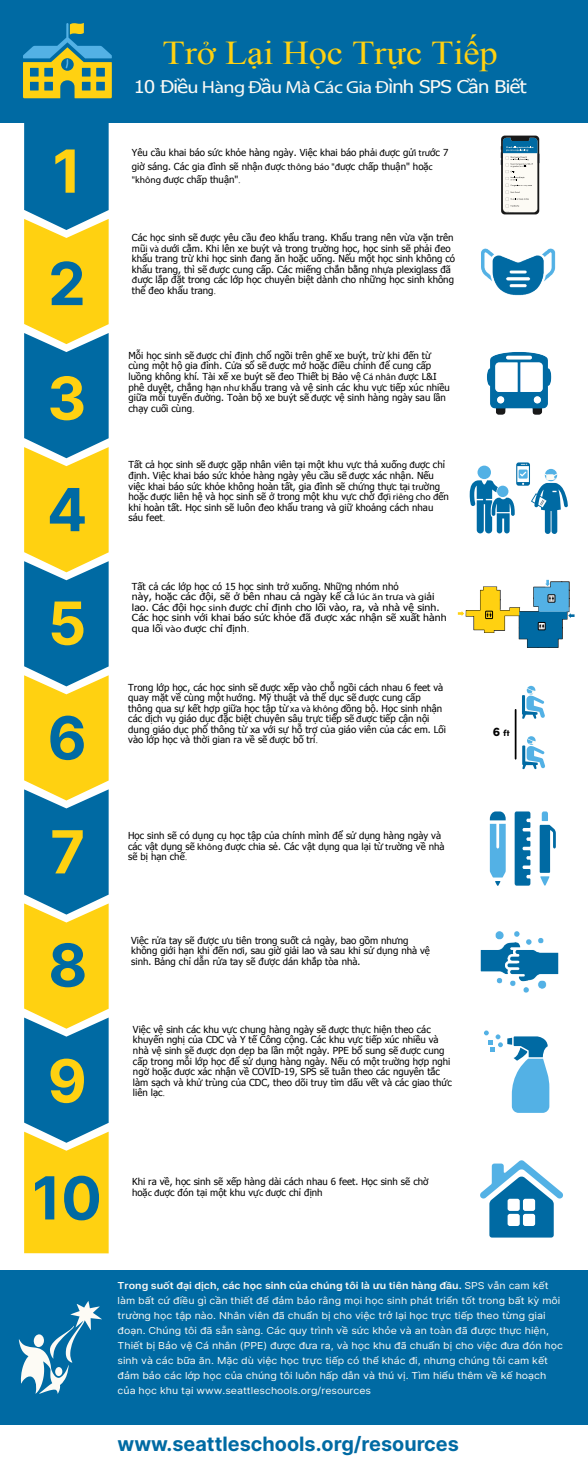
<style>
.page{position:relative;width:588px;height:1468px;background:#fff}
.page>*{position:absolute;margin:0;border:0;box-sizing:border-box;transform-origin:0 0}
.t1{font:700 59.41px "Inter";color:#006aa3}
.t2{font:700 59.41px "Inter";color:#ffd111}
.t3{font:33.25px "Times New Roman";letter-spacing:-.005em;color:#ffd111;scale:1.1 1}
.t4{font:700 19.78px "Inter";color:#006aa3}
.t5{font:17.5px "Tahoma";letter-spacing:-.03em;color:#fcfaf5;scale:1.15 1}
.t6{font:9.62px/10.6px "Tahoma";color:#000}
.t7{font:9.62px/14.9px "Inter";color:#fcfaf5;scale:1.1 1}
.t8{font:9.62px "Tahoma";color:#000;scale:1.1 1}
.t9{font:900 8.92px "Sofia Pro";color:#000}
.s1{font-family:"Myriad Pro"}
.s2{font-family:"Times New Roman"}
.s3{font-size:12.51px}
.s4{font-weight:600}
</style>
<div class="page">
<div style="left:0;top:1269px;width:587px;height:155px;background:#006aa3"></div>
<div style="left:0;top:0;width:587px;height:123px;background:#006aa3"></div>
<svg style="left:23px;top:23px;width:89px;height:75px"></svg>
<svg style="left:24px;top:123px;width:84px;height:1130px;background:#89a464"></svg>
<img style="left:481px;top:248px;width:75px;height:48px">
<img style="left:487px;top:352px;width:65px;height:63px">
<svg style="left:469px;top:462px;width:98px;height:72px"></svg>
<hr style="left:514px;top:709px;width:2px;height:49px;background:#000">
<svg style="left:522px;top:736px;width:22px;height:33px"></svg>
<svg style="left:522px;top:685px;width:22px;height:33px"></svg>
<svg style="left:19px;top:1301px;width:83px;height:92px"></svg>
<svg style="left:55px;top:1366px;width:7px;height:9px"></svg>
<svg style="left:457px;top:580px;width:117px;height:68px"></svg>
<svg style="left:500px;top:136px;width:39px;height:78px"></svg>
<svg style="left:514px;top:811px;width:16px;height:74px"></svg>
<svg style="left:539px;top:811px;width:16px;height:74px"></svg>
<svg style="left:489px;top:811px;width:16px;height:74px"></svg>
<img style="left:480px;top:931px;width:79px;height:62px">
<svg style="left:484px;top:1030px;width:65px;height:82px"></svg>
<svg style="left:480px;top:1160px;width:83px;height:77px"></svg>
<p class="t2" style="left:52px;top:128px;width:31px">1</p>
<p class="t1" style="left:48px;top:240px;width:39px">2</p>
<p class="t2" style="left:47px;top:355px;width:41px">3</p>
<p class="t1" style="left:47px;top:466px;width:42px">4</p>
<p class="t2" style="left:48px;top:580px;width:40px">5</p>
<p class="t1" style="left:47px;top:694px;width:41px">6</p>
<p class="t2" style="left:50px;top:808px;width:37px">7</p>
<p class="t1" style="left:48px;top:921px;width:41px">8</p>
<p class="t2" style="left:47px;top:1037px;width:41px">9</p>
<h1 class="t3" style="left:162px;top:31px;width:306px">Trở Lại Học Trực Tiếp</h1>
<h1 class="t5" style="left:133px;top:75px;width:343px">10 Điề<span class="s1">u Hàng ˜</span>ầ<span class="s1">u Mà Các Gia ˜</span>ình SPS Cần Biết</h1>
<p class="t6" style="left:132px;top:146px;width:317px;line-height:13.1px">Yêu cầu khai báo sức khỏe hàng ngày. Việc khai báo phả<span class="s1">i °˛</span>ợc gử<span class="s1">i tr˛</span>ớc 7 giờ sáng. Các gia đình sẽ nhậ<span class="s1">n °˛</span>ợ<span class="s1">c thông báo "°˛</span>ợc chấp thuận" hoặ<span class="s1">c "không °˛</span>ợc chấp thuận"<span class="s2">.</span></p>
<p class="t6" style="left:132px;top:232px;width:324px">Các học sinh sẽ <span class="s1">°˛</span>ợc yêu cầu đeo khẩu trang. Khẩu trang nên vừa vặn trên mũ<span class="s1">i và d˛</span>ới cằm. Khi lên xe buýt và trong tr<span class="s1">˛</span>ờng học, học sinh sẽ phải đeo khẩu trang trừ khi học sinh đang ăn hoặc uống. Nếu một học sinh không có khẩu trang, thì sẽ <span class="s1">°˛</span>ợc cung cấp. Các miếng chắn bằng nhựa plexiglass đã <span class="s1">°˛</span>ợc lắp đặt trong các lớp học chuyên biệt dành cho những học sinh không thể đeo khẩu trang<span class="s2">.</span></p>
<p class="t6" style="left:128px;top:349px;width:322px">Mỗi học sinh sẽ <span class="s1">°˛</span>ợc chỉ định chổ ngồi trên ghế xe buýt, trừ khi đến từ cùng một hộ gia đình. Cửa sổ sẽ <span class="s1">°˛</span>ợc mở hoặc điều chỉnh để cung cấp luồng không khí. Tài xế xe buýt sẽ đeo Thiết bị Bảo vệ <span class="s1">Cá nhân °˛</span>ợc L&amp;I phê duyệt, chẳng hạ<span class="s1">n nh˛ kh</span>ẩu trang và vệ sinh các khu vực tiếp xúc nhiều giữa mỗi tuyế<span class="s1">n °˛</span>ờng. Toàn bộ xe buýt sẽ <span class="s1">°˛</span>ợc vệ sinh hàng ngày sau lần chạy cuối cùng<span class="s2">.</span></p>
<p class="t6" style="left:128px;top:459px;width:321px">Tất cả học sinh sẽ <span class="s1">°˛</span>ợc gặp nhân viên tại một khu vực thả xuố<span class="s1">ng °˛</span>ợc chỉ định. Việc khai báo sức khỏe hàng ngày yêu cầu sẽ <span class="s1">°˛</span>ợc xác nhận. Nếu việc khai báo sức khỏe không hoàn tất, gia đình sẽ chứng thực tạ<span class="s1">i tr˛</span>ờng hoặ<span class="s1">c °˛</span>ợc liên hệ và học sinh sẽ ở trong một khu vực chờ đợ<span class="s1">i riêng cho °</span>ến khi hoàn tất. Học sinh sẽ luôn đeo khẩu trang và giữ khoảng cách nhau sáu feet<span class="s2">.</span></p>
<p class="t6" style="left:132px;top:580px;width:268px">Tất cả các lớp học có 15 học sinh trở xuống. Những nhóm nhỏ</p>
<p class="t8" style="left:132px;top:590px;width:276px">này, hoặc các đội, sẽ ở bên nhau cả ngày kể cả <span class="s1">lúc ˝n tr˛a và gi</span>ải</p>
<p class="t8" style="left:132px;top:601px;width:281px">lao. Các đội họ<span class="s1">c sinh °˛</span>ợc chỉ định cho lối vào, ra, và nhà vệ sinh.</p>
<p class="t8" style="left:132px;top:611px;width:287px">Các học sinh với khai báo sức khỏe đã <span class="s1">°˛</span>ợc xác nhận sẽ xuất hành</p>
<p class="t8" style="left:132px;top:622px;width:108px">qua lố<span class="s1">i vào °˛</span>ợc chỉ định<span class="s2">.</span></p>
<p class="t6" style="left:128px;top:681px;width:319px">Trong lớp học, các học sinh sẽ <span class="s1">°˛</span>ợc xếp vào chỗ ngồi cách nhau 6 feet và quay mặt về cùng mộ<span class="s1">t h˛</span>ớng. Mỹ thuật và thể dục sẽ <span class="s1">°˛</span>ợc cung cấp thông qua sự kết hợp giữa học tập từ <span class="s1">xa và không °</span>ồng bộ. Học sinh nhận các dịch vụ giáo dục đặc biệt chuyên sâu trực tiếp sẽ <span class="s1">°˛</span>ợc tiếp cận nội dung giáo dục phổ thông từ xa với sự hỗ trợ của giáo viên của các em. Lối</p>
<p class="t6" style="left:128px;top:734px;width:191px">vào lớp học và thời gian ra về sẽ <span class="s1">°˛</span>ợc bố trí<span class="s2">.</span></p>
<p class="t6" style="left:128px;top:829px;width:318px">Học sinh sẽ có dụng cụ học tập của chính mình để sử dụng hàng ngày và các vật dụng sẽ <span class="s1">không °˛</span>ợc chia sẻ. Các vật dụng qua lại từ <span class="s1">tr˛</span>ờng về nhà sẽ bị hạn chế<span class="s2">.</span></p>
<p class="t6" style="left:131px;top:934px;width:300px">Việc rửa tay sẽ được ưu tiên trong suốt cả ngày, bao gồm nhưng không giới hạn khi đến nơi, sau giờ giải lao và sau khi sử dụng nhà vệ sinh. Bảng chỉ dẫn rửa tay sẽ được dán khắp tòa nhà.</p>
<p class="t6" style="left:133px;top:1023px;width:320px">Việc vệ sinh các khu vực chung hàng ngày sẽ <span class="s1">°˛</span>ợc thực hiện theo các khuyến nghị của CDC và Y tế Công cộng. Các khu vực tiếp xúc nhiều và nhà vệ sinh sẽ <span class="s1">°˛</span>ợc dọn dẹp ba lần một ngày. PPE bổ sung sẽ <span class="s1">°˛</span>ợc cung cấp trong mỗi lớp học để sử dụng hàng ngày. Nếu có mộ<span class="s1">t tr˛</span>ờng hợp nghi ngờ hoặ<span class="s1">c °˛</span>ợc xác nhận về COVID-19, SPS sẽ tuân theo các nguyên tắc làm sạch và khử trùng của CDC, theo dõi truy tìm dấu vết và các giao thức liên lạc<span class="s2">.</span></p>
<p class="t9" style="left:492px;top:726px;width:19px"><span class="s3">6</span> ft</p>
<p class="t1" style="left:32px;top:1154px;width:71px">10</p>
<p class="t6" style="left:132px;top:1175px;width:298px">Khi ra về, học sinh sẽ xếp hàng dài cách nhau 6 feet. Học sinh sẽ chờ</p>
<p class="t6" style="left:132px;top:1186px;width:192px">hoặ<span class="s1">c °˛</span>ợc đón tại một khu vự<span class="s1">c °˛</span>ợc chỉ định</p>
<p class="t7" style="left:117px;top:1278px;width:406px"><span class="s4">Trong suốt đại dịch, các học sinh của chúng tôi là ưu tiên hàng đầu.</span> SPS vẫn cam kết làm bất cứ điều gì cần thiết để đảm bảo rằng mọi học sinh phát triển tốt trong bất kỳ môi trường học tập nào. Nhân viên đã chuẩn bị cho việc trở lại học trực tiếp theo từng giai đoạn. Chúng tôi đã sẵn sàng. Các quy trình về sức khỏe và an toàn đã được thực hiện, Thiết bị Bảo vệ Cá nhân (PPE) được đưa ra, và học khu đã chuẩn bị cho việc đưa đón học sinh và các bữa ăn. Mặc dù việc học trực tiếp có thể khác đi, nhưng chúng tôi cam kết đảm bảo các lớp học của chúng tôi luôn hấp dẫn và thú vị. Tìm hiểu thêm về kế hoạch của học khu tại www.seattleschools.org/resources</p>
<p class="t4" style="left:117px;top:1429px;width:342px">www.seattleschools.org/resources</p>
</div>
